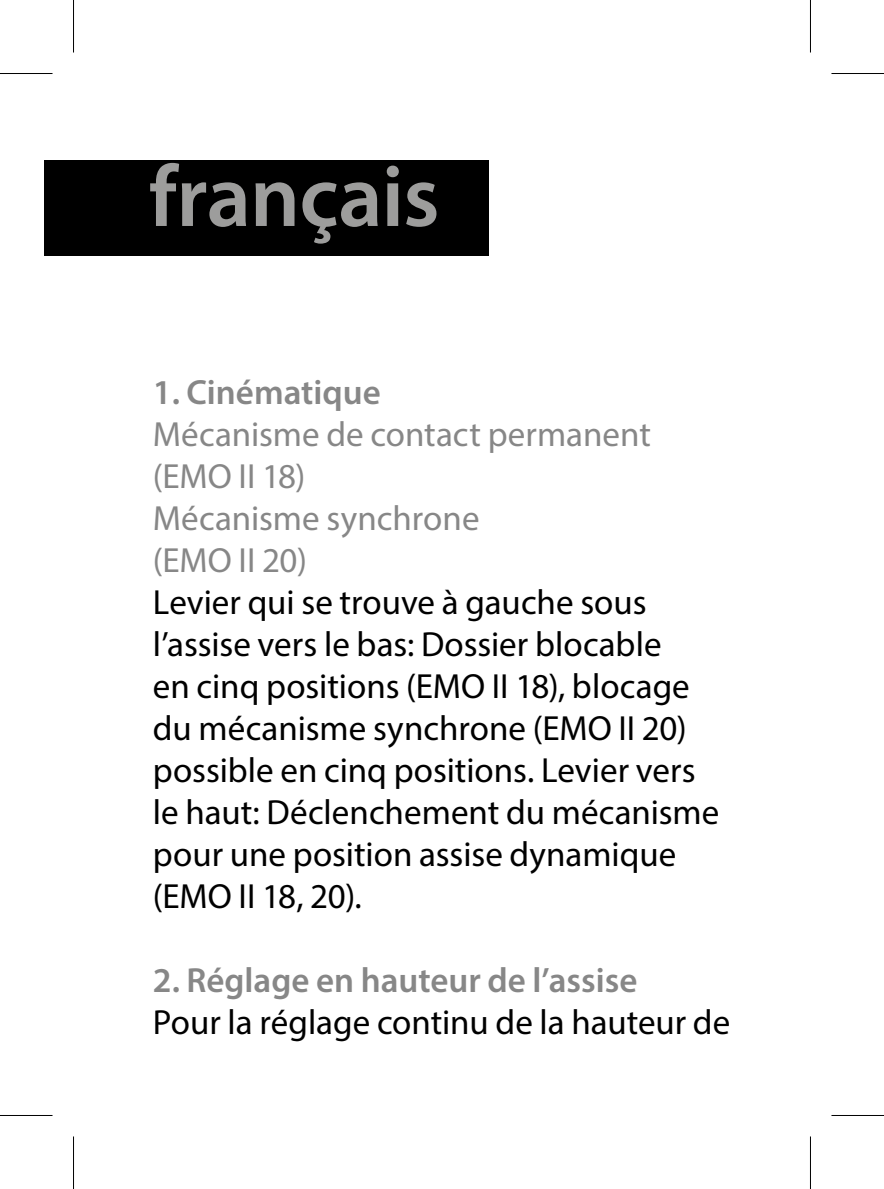
<style>
.page{position:relative;width:884px;height:1189px;background:#fff}
.page>*{position:absolute;margin:0;border:0;box-sizing:border-box;transform-origin:0 0}
.t1{font:600 87.5px "Myriad Pro";letter-spacing:-.01em;color:#9d9d9c}
.t2{font:35px/42px "Myriad Pro";color:#000}
.t3{font:35px/42px "Myriad Pro";color:#878787}
.t4{font:600 35px "Myriad Pro";color:#878787}
</style>
<div class="page">
<div style="left:44px;top:160px;width:444px;height:96px;background:#000"></div>
<hr style="left:0;top:73px;width:52px;height:1px;background:#000">
<hr style="left:831px;top:73px;width:53px;height:1px;background:#000">
<hr style="left:0;top:1115px;width:52px;height:1px;background:#000">
<hr style="left:831px;top:1115px;width:53px;height:1px;background:#000">
<hr style="left:73px;top:0;width:1px;height:53px;background:#000">
<hr style="left:73px;top:1136px;width:1px;height:53px;background:#000">
<hr style="left:810px;top:0;width:1px;height:53px;background:#000">
<hr style="left:810px;top:1136px;width:1px;height:53px;background:#000">
<h1 class="t1" style="left:149px;top:141px;width:292px">français</h1>
<p class="t4" style="left:153px;top:370px;width:229px">1. Cinématique</p>
<p class="t3" style="left:153px;top:412px;width:499px">Mécanisme de contact permanent (EMO II 18)<br>Mécanisme synchrone<br>(EMO II 20)</p>
<p class="t2" style="left:153px;top:580px;width:568px">Levier qui se trouve à gauche sous l’assise vers le bas: Dossier blocable<br>en cinq positions (EMO II 18), blocage du mécanisme synchrone (EMO II 20) possible en cinq positions. Levier vers le haut: Déclenchement du mécanisme pour une position assise dynamique (EMO II 18, 20).</p>
<p class="t4" style="left:153px;top:958px;width:486px">2. Réglage en hauteur de l’assise</p>
<p class="t2" style="left:153px;top:1000px;width:579px">Pour la réglage continu de la hauteur de</p>
</div>
